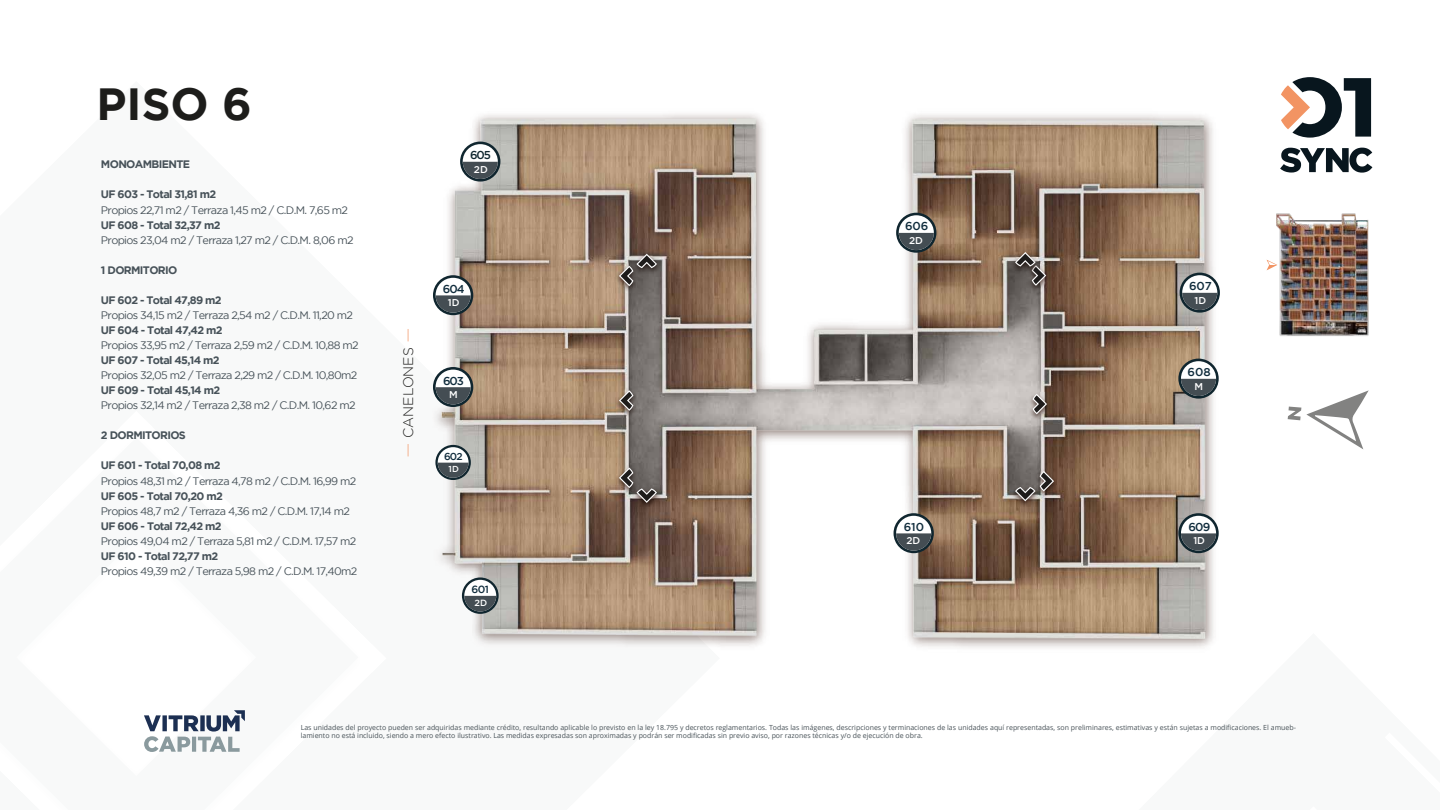
<style>
.page{position:relative;width:1440px;height:810px;background:#fff}
.page>*{position:absolute;margin:0;border:0;box-sizing:border-box;transform-origin:0 0}
.t1{font:700 45px "Gotham";color:#1d1d1b}
.t2{font:300 13.9px "Gotham";color:#1d1d1b}
.t3{font:500 11.4px "Gotham";color:#102c3c}
.t4{font:500 11.4px "Gotham";color:#10262f}
.t5{font:10.9px "Gotham";letter-spacing:-.06em;color:#475259}
.t6{font:700 10.9px "Gotham";letter-spacing:-.06em;color:#475259}
.t7{font:500 10.4px "Gotham";color:#102c3c}
.t8{font:500 10px "Gotham";color:#102c3c}
.t9{font:500 9.9px "Gotham";color:#fff}
.t10{font:500 9px "Gotham";color:#fff}
.t11{font:500 8.7px "Gotham";color:#fff}
.t12{font:7px/8.4px "Open Sans";color:#485258}
</style>
<div class="page">
<svg style="left:1281px;top:77px;width:90px;height:61px"></svg>
<svg style="left:1280px;top:148px;width:92px;height:25px"></svg>
<svg style="left:144px;top:710px;width:101px;height:42px"></svg>
<svg style="left:1288px;top:390px;width:81px;height:59px"></svg>
<img style="left:1266px;top:213px;width:103px;height:123px">
<svg style="left:408px;top:444px;width:1px;height:13px"></svg>
<svg style="left:408px;top:329px;width:1px;height:12px"></svg>
<img style="left:434px;top:114px;width:780px;height:534px">
<img style="left:442px;top:119px;width:764px;height:519px">
<img style="left:629px;top:249px;width:35px;height:29px">
<img style="left:612px;top:261px;width:29px;height:35px">
<svg style="left:619px;top:254px;width:38px;height:32px"></svg>
<img style="left:612px;top:386px;width:29px;height:34px">
<svg style="left:619px;top:390px;width:14px;height:21px"></svg>
<img style="left:612px;top:463px;width:29px;height:35px">
<img style="left:629px;top:484px;width:35px;height:28px">
<svg style="left:619px;top:468px;width:38px;height:35px"></svg>
<img style="left:1033px;top:466px;width:28px;height:35px">
<img style="left:1025px;top:389px;width:29px;height:35px">
<svg style="left:1033px;top:394px;width:14px;height:20px"></svg>
<img style="left:1025px;top:260px;width:29px;height:36px">
<img style="left:1008px;top:247px;width:35px;height:29px">
<svg style="left:1015px;top:252px;width:31px;height:34px"></svg>
<img style="left:1008px;top:482px;width:35px;height:29px">
<svg style="left:1015px;top:471px;width:39px;height:30px"></svg>
<svg style="left:1178px;top:513px;width:41px;height:40px"></svg>
<svg style="left:894px;top:513px;width:40px;height:40px"></svg>
<svg style="left:1178px;top:359px;width:41px;height:40px"></svg>
<svg style="left:1180px;top:273px;width:40px;height:40px"></svg>
<svg style="left:896px;top:213px;width:40px;height:40px"></svg>
<svg style="left:462px;top:577px;width:37px;height:37px"></svg>
<svg style="left:435px;top:445px;width:36px;height:35px"></svg>
<svg style="left:433px;top:367px;width:40px;height:40px"></svg>
<svg style="left:433px;top:275px;width:40px;height:40px"></svg>
<svg style="left:460px;top:142px;width:40px;height:40px"></svg>
<svg style="left:1267px;top:260px;width:10px;height:10px"></svg>
<h1 class="t1" style="left:97px;top:78px;width:157px">PISO 6</h1>
<h3 class="t6" style="left:101px;top:158px;width:91px">MONOAMBIENTE</h3>
<h3 class="t6" style="left:101px;top:188px;width:117px">UF 603 - Total 31,81 m2</h3>
<h3 class="t5" style="left:101px;top:204px;width:249px">Propios 22,71 m2 / Terraza 1,45 m2 / C.D.M. 7,65 m2</h3>
<h3 class="t6" style="left:101px;top:218px;width:121px">UF 608 - Total 32,37 m2</h3>
<h3 class="t5" style="left:101px;top:234px;width:254px">Propios 23,04 m2 / Terraza 1,27 m2 / C.D.M. 8,06 m2</h3>
<h3 class="t6" style="left:101px;top:264px;width:78px">1 DORMITORIO</h3>
<h3 class="t6" style="left:101px;top:294px;width:122px">UF 602 - Total 47,89 m2</h3>
<h3 class="t5" style="left:101px;top:309px;width:254px">Propios 34,15 m2 / Terraza 2,54 m2 / C.D.M. 11,20 m2</h3>
<h3 class="t6" style="left:101px;top:324px;width:123px">UF 604 - Total 47,42 m2</h3>
<h3 class="t5" style="left:101px;top:339px;width:259px">Propios 33,95 m2 / Terraza 2,59 m2 / C.D.M. 10,88 m2</h3>
<h3 class="t6" style="left:101px;top:354px;width:120px">UF 607 - Total 45,14 m2</h3>
<h3 class="t5" style="left:101px;top:369px;width:258px">Propios 32,05 m2 / Terraza 2,29 m2 / C.D.M. 10,80m2</h3>
<h3 class="t6" style="left:101px;top:384px;width:121px">UF 609 - Total 45,14 m2</h3>
<h3 class="t5" style="left:101px;top:399px;width:256px">Propios 32,14 m2 / Terraza 2,38 m2 / C.D.M. 10,62 m2</h3>
<h3 class="t6" style="left:101px;top:429px;width:86px">2 DORMITORIOS</h3>
<h3 class="t6" style="left:101px;top:459px;width:121px">UF 601 - Total 70,08 m2</h3>
<h3 class="t5" style="left:101px;top:475px;width:257px">Propios 48,31 m2 / Terraza 4,78 m2 / C.D.M. 16,99 m2</h3>
<h3 class="t6" style="left:101px;top:489px;width:123px">UF 605 - Total 70,20 m2</h3>
<h3 class="t5" style="left:101px;top:505px;width:250px">Propios 48,7 m2 / Terraza 4,36 m2 / C.D.M. 17,14 m2</h3>
<h3 class="t6" style="left:101px;top:520px;width:122px">UF 606 - Total 72,42 m2</h3>
<h3 class="t5" style="left:101px;top:535px;width:257px">Propios 49,04 m2 / Terraza 5,81 m2 / C.D.M. 17,57 m2</h3>
<h3 class="t6" style="left:101px;top:550px;width:119px">UF 610 - Total 72,77 m2</h3>
<h3 class="t5" style="left:101px;top:565px;width:258px">Propios 49,39 m2 / Terraza 5,98 m2 / C.D.M. 17,40m2</h3>
<h3 class="t4" style="left:470px;top:149px;width:22px">605</h3>
<h3 class="t9" style="left:474px;top:164px;width:15px">2D</h3>
<h2 class="t2" style="left:401px;top:438px;width:92px;rotate:-90deg">CANELONES</h2>
<h3 class="t3" style="left:443px;top:282px;width:23px">604</h3>
<h3 class="t9" style="left:448px;top:297px;width:13px">1D</h3>
<h3 class="t3" style="left:443px;top:374px;width:22px">603</h3>
<h3 class="t9" style="left:449px;top:389px;width:10px">M</h3>
<h3 class="t8" style="left:444px;top:451px;width:20px">602</h3>
<p class="t11" style="left:449px;top:464px;width:12px">1D</p>
<h3 class="t7" style="left:472px;top:584px;width:19px">601</h3>
<p class="t10" style="left:475px;top:597px;width:14px">2D</p>
<h3 class="t3" style="left:905px;top:220px;width:25px">606</h3>
<h3 class="t9" style="left:909px;top:235px;width:15px">2D</h3>
<h3 class="t3" style="left:904px;top:520px;width:22px">610</h3>
<h3 class="t9" style="left:906px;top:535px;width:15px">2D</h3>
<h3 class="t3" style="left:1189px;top:280px;width:24px">607</h3>
<h3 class="t9" style="left:1195px;top:295px;width:13px">1D</h3>
<h3 class="t3" style="left:1187px;top:366px;width:25px">608</h3>
<h3 class="t9" style="left:1194px;top:381px;width:10px">M</h3>
<h3 class="t3" style="left:1189px;top:520px;width:23px">609</h3>
<h3 class="t9" style="left:1193px;top:535px;width:13px">1D</h3>
<p class="t12" style="left:301px;top:723px;width:997px">Las unidades del proyecto pueden ser adquiridas mediante crédito, resultando aplicable lo previsto en la ley 18.795 y decretos reglamentarios. Todas las imágenes, descripciones y terminaciones de las unidades aquí representadas, son preliminares, estimativas y están sujetas a modificaciones. El amueb&shy;lamiento no está incluido, siendo a mero efecto ilustrativo. Las medidas expresadas son aproximadas y podrán ser modificadas sin previo aviso, por razones técnicas y/o de ejecución de obra.</p>
</div>
